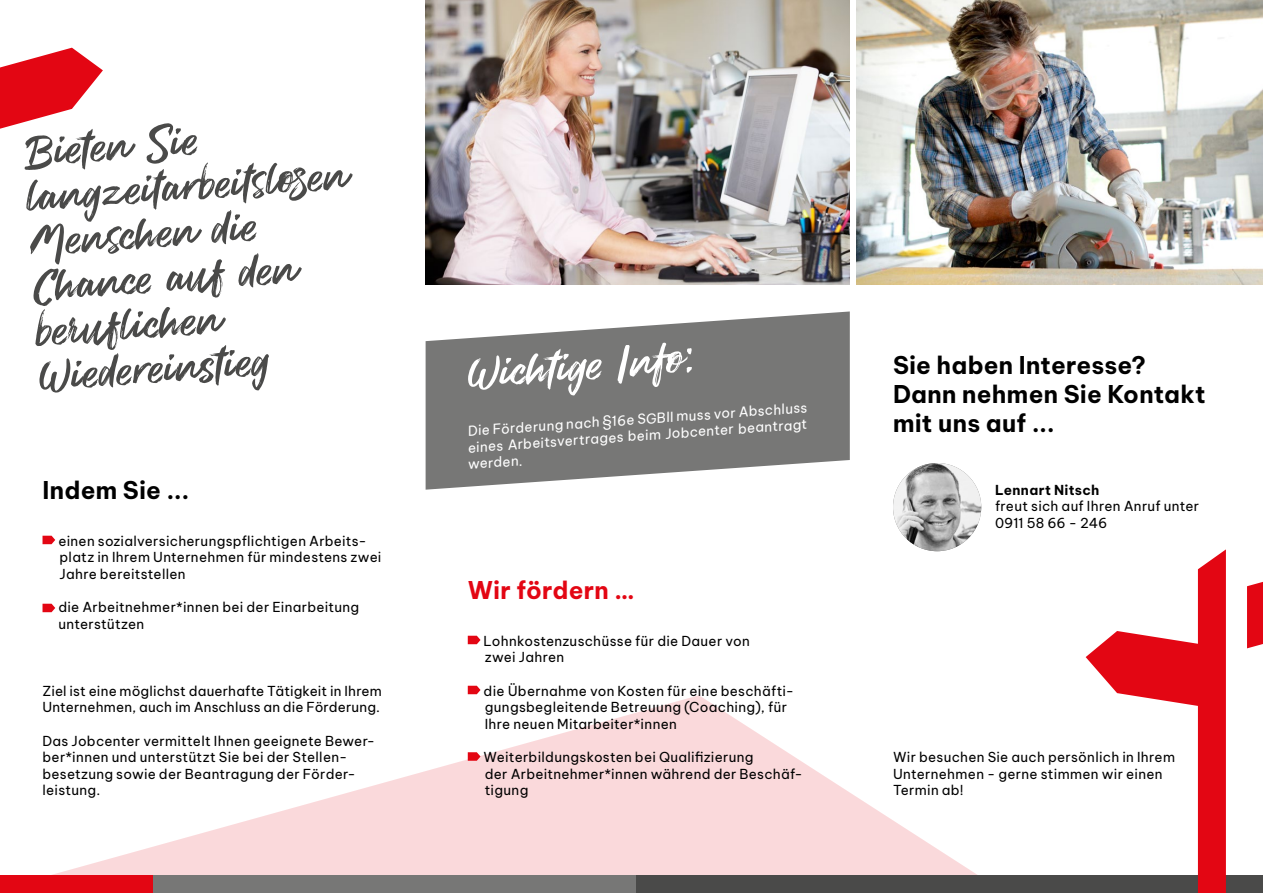
<style>
.page{position:relative;width:1263px;height:893px;background:#fff}
.page>*{position:absolute;margin:0;border:0;box-sizing:border-box;transform-origin:0 0}
.t1{font:58.5px/45px "Brush Marker";color:#4a4a49}
.t2{font:58.5px "Brush Marker";color:#fff}
.t3{font:700 24px/28.8px "Be Vietnam Pro";letter-spacing:.01em;color:#000}
.t4{font:700 24px "Be Vietnam Pro";letter-spacing:.005em;color:#e30613}
.t5{font:13.5px/16.5px "Be Vietnam Pro";letter-spacing:.02em;color:#000}
.t6{font:13.5px/16.5px "Be Vietnam Pro";color:#fff;text-align:justify}
.t7{font:700 13.5px "Be Vietnam Pro";letter-spacing:.025em;color:#000}
</style>
<div class="page">
<svg style="left:2px;top:635px;width:983px;height:241px"></svg>
<img style="left:426px;top:0;width:424px;height:285px">
<div style="left:0;top:876px;width:153px;height:17px;background:#e30613"></div>
<div style="left:153px;top:876px;width:697px;height:17px;background:#777776"></div>
<div style="left:637px;top:876px;width:626px;height:17px;background:#4a4a49"></div>
<svg style="left:1086px;top:549px;width:140px;height:344px"></svg>
<svg style="left:1247px;top:582px;width:16px;height:66px"></svg>
<svg style="left:0;top:48px;width:103px;height:81px"></svg>
<svg style="left:468px;top:636px;width:12px;height:8px"></svg>
<svg style="left:468px;top:686px;width:12px;height:8px"></svg>
<svg style="left:468px;top:752px;width:12px;height:9px"></svg>
<svg style="left:43px;top:536px;width:12px;height:8px"></svg>
<svg style="left:43px;top:604px;width:12px;height:8px"></svg>
<svg style="left:426px;top:311px;width:424px;height:179px;fill:#777776"></svg>
<img style="left:893px;top:463px;width:88px;height:88px;border-radius:44px">
<img style="left:856px;top:0;width:407px;height:285px">
<h1 class="t1" style="left:22px;top:135px;width:324px;rotate:-4deg">Bieten Sie langzeitarbeitslos en<br>Menschen die<br>Chance auf den beruflichen<br>Wiedereinstieg</h1>
<h2 class="t3" style="left:43px;top:473px;width:148px">Indem Sie ...</h2>
<p class="t5" style="left:58px;top:531px;width:325px">einen sozialversicherungspflichtigen Arbeits&shy;platz in Ihrem Unternehmen für mindestens zwei<br>Jahre bereitstellen</p>
<p class="t5" style="left:58px;top:598px;width:302px">die Arbeitnehmer*innen bei der Einarbeitung unterstützen</p>
<p class="t5" style="left:43px;top:681px;width:341px">Ziel ist eine möglichst dauerhafte Tätigkeit in Ihrem<br>Unternehmen, auch im Anschluss an die Förderung.</p>
<p class="t5" style="left:43px;top:731px;width:334px">Das Jobcenter vermittelt Ihnen geeignete Bewer&shy;ber*innen und unterstützt Sie bei der Stellen&shy;besetzung sowie der Beantragung der Förder&shy;leistung.</p>
<h1 class="t2" style="left:465px;top:343px;width:227px;rotate:-4deg">Wichtige Info:</h1>
<p class="t6" style="left:465px;top:422px;width:344px;rotate:-4deg">Die Förderung nach §16e SGBII muss vor Abschluss eines Arbeitsvertrages beim Jobcenter beantragt werden.</p>
<h2 class="t4" style="left:468px;top:570px;width:169px">Wir fördern …</h2>
<p class="t5" style="left:484px;top:631px;width:268px">Lohnkostenzuschüsse für die Dauer von zwei Jahren</p>
<p class="t5" style="left:484px;top:681px;width:312px">die Übernahme von Kosten für eine beschäfti&shy;gungsbegleitende Betreuung (Coaching), für<br>Ihre neuen Mitarbeiter*innen</p>
<p class="t5" style="left:484px;top:748px;width:321px">Weiterbildungskosten bei Qualifizierung<br>der Arbeitnehmer*innen während der Beschäf&shy;tigung</p>
<h2 class="t3" style="left:893px;top:348px;width:314px">Sie haben Interesse?<br>Dann nehmen Sie Kontakt mit uns auf ...</h2>
<p class="t7" style="left:995px;top:478px;width:106px">Lennart Nitsch</p>
<p class="t5" style="left:995px;top:497px;width:206px">freut sich auf Ihren Anruf unter<br>0911 58 66 - 246</p>
<p class="t5" style="left:893px;top:748px;width:284px">Wir besuchen Sie auch persönlich in Ihrem<br>Unternehmen - gerne stimmen wir einen<br>Termin ab!</p>
</div>
